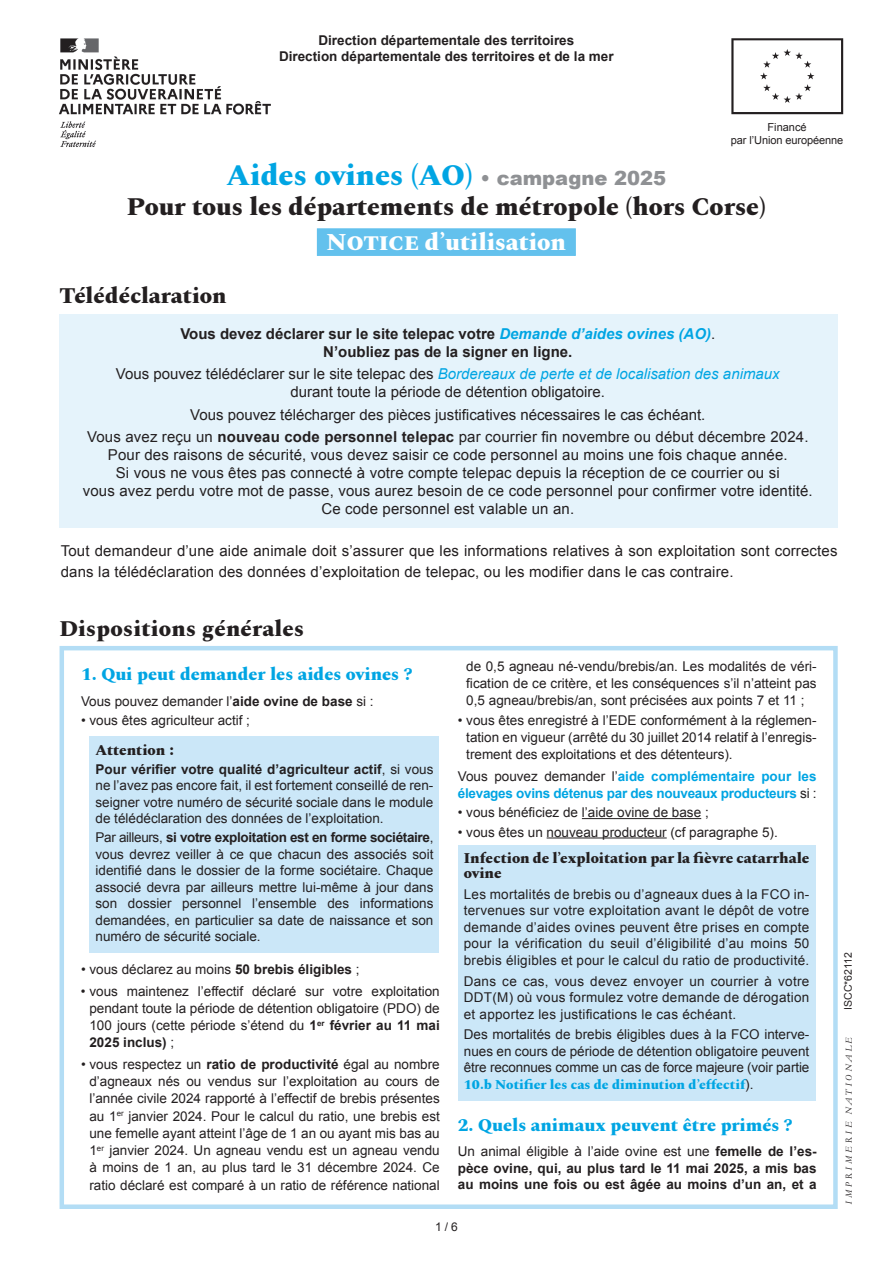
<style>
.page{position:relative;width:893px;height:1263px;background:#fff}
.page>*{position:absolute;margin:0;border:0;box-sizing:border-box;transform-origin:0 0}
.t1{font:800 30px "Spectral";color:#00a5e3}
.t2{font:800 25.5px "Spectral";color:#231f20}
.t3{font:800 24.3px "Spectral";color:#fff}
.t4{font:800 22.5px "Spectral";letter-spacing:.01em;color:#231f20}
.t5{font:800 18px "Spectral";color:#00a5e3}
.t6{font:15px/18px "Arial";letter-spacing:.01em;color:#231f20;text-align:center}
.t7{font:700 15px/18px "Arial";color:#231f20;text-align:center}
.t8{font:800 15px/15px "Spectral";color:#231f20}
.t9{font:13.5px/16.5px "Arial";color:#231f20;text-align:justify}
.t10{font:700 13.5px/16.5px "Arial";color:#231f20;text-align:justify}
.t11{font:700 13.5px/17.2px "Arial";letter-spacing:-.02em;color:#00a5e3}
.t12{font:800 13.5px "Spectral";color:#00a5e3}
.t13{font:12px "Arial";color:#231f20}
.t14{font:11.1px/13.5px "Arial";letter-spacing:-.01em;color:#231f20;text-align:center}
.t15{font:10.5px "Arial";color:#231f20}
.t16{font:9px "Ligne Graphique";color:#231f20}
.s1{font-family:"Arial";font-weight:900;font-size:19.5px;color:#8f9194}
.s2{font-style:italic;color:#00a5e3}
.s3{font-weight:400}
.s4{font-weight:700}
.s5{font-size:16.5px}
.s6{font-weight:400;color:#231f20}
.s7{font-family:"Arial";font-weight:400;color:#231f20}
</style>
<div class="page">
<img style="left:59px;top:38px;width:212px;height:109px">
<div style="left:60px;top:646px;width:778px;height:563px;border:4px solid #b3ddf5"></div>
<div style="left:60px;top:314px;width:778px;height:214px;background:#e5f3fb"></div>
<div style="left:90px;top:736px;width:349px;height:216px;background:#cbe7f8"></div>
<hr style="left:582px;top:818px;width:119px;height:1px;background:#231f20">
<hr style="left:547px;top:837px;width:120px;height:1px;background:#231f20">
<div style="left:458px;top:845px;width:357px;height:255px;background:#cbe7f8"></div>
<svg style="left:731px;top:38px;width:112px;height:76px"></svg>
<div style="left:317px;top:228px;width:259px;height:28px;background:#63c1ed;border:1px solid #63c1ed"></div>
<p class="t10" style="left:279px;top:32px;width:336px;text-align:center">Direction départementale des territoires<br>Direction départementale des territoires et de la mer</p>
<p class="t14" style="left:731px;top:120px;width:114px">Financé<br>par l’Union européenne</p>
<h1 class="t1" style="left:227px;top:153px;width:441px">Aides ovines (AO) <span class="s1">• campagne 2025</span></h1>
<h2 class="t2" style="left:127px;top:188px;width:641px">Pour tous les départements de métropole (hors Corse)</h2>
<h3 class="t3" style="left:327px;top:225px;width:241px">Notice d’utilisation</h3>
<h3 class="t4" style="left:60px;top:279px;width:169px">Télédéclaration</h3>
<p class="t7" style="left:180px;top:325px;width:536px">Vous devez déclarer sur le site telepac votre <span class="s2">Demande d’aides ovines (AO)</span><span class="s3">.<br></span>N’oubliez pas de la signer en ligne.</p>
<p class="t6" style="left:116px;top:365px;width:665px">Vous pouvez télédéclarer sur le site telepac des <span class="s2">Bordereaux de perte et de localisation des animaux </span>durant toute la période de détention obligatoire.</p>
<p class="t6" style="left:87px;top:403px;width:723px;line-height:22.2px">Vous pouvez télécharger des pièces justificatives nécessaires le cas échéant.<br>Vous avez reçu un <span class="s4">nouveau code personnel telepac</span> par courrier fin novembre ou début décembre 2024.</p>
<p class="t6" style="left:83px;top:446px;width:731px">Pour des raisons de sécurité, vous devez saisir ce code personnel au moins une fois chaque année.<br>Si vous ne vous êtes pas connecté à votre compte telepac depuis la réception de ce courrier ou si<br>vous avez perdu votre mot de passe, vous aurez besoin de ce code personnel pour confirmer votre identité.<br>Ce code personnel est valable un an.</p>
<p class="t6" style="left:61px;top:541px;width:778px;line-height:21px;text-align:left">Tout demandeur d’une aide animale doit s’assurer que les informations relatives à son exploitation sont correctes dans la télédéclaration des données d’exploitation de telepac, ou les modifier dans le cas contraire.</p>
<h3 class="t4" style="left:60px;top:612px;width:246px">Dispositions générales</h3>
<h3 class="t5" style="left:81px;top:661px;width:333px">1. Qui peut demander les aides ovines ?</h3>
<p class="t9" style="left:81px;top:693px;width:294px">Vous pouvez demander l’<span class="s4">aide ovine de base</span> si :</p>
<p class="t9" style="left:81px;top:712px;width:171px">• vous êtes agriculteur actif ;</p>
<p class="t8" style="left:96px;top:742px;width:80px">Attention <span class="s5">:</span></p>
<p class="t9" style="left:96px;top:761px;width:339px"><span class="s4">Pour vérifier votre qualité d’agriculteur actif</span>, si vous ne l’avez pas encore fait, il est fortement conseillé de ren&shy;seigner votre numéro de sécurité sociale dans le module de télédéclaration des données de l’exploitation.</p>
<p class="t9" style="left:96px;top:829px;width:339px">Par ailleurs, <span class="s4">si votre exploitation est en forme sociétaire</span>, vous devrez veiller à ce que chacun des associés soit identifié dans le dossier de la forme sociétaire. Chaque associé devra par ailleurs mettre lui-même à jour dans son dossier personnel l’ensemble des informations demandées, en particulier sa date de naissance et son numéro de sécurité sociale.</p>
<p class="t9" style="left:81px;top:961px;width:280px">• vous déclarez au moins <span class="s4">50 brebis éligibles</span> ;</p>
<p class="t9" style="left:89px;top:982px;width:352px;line-height:17.2px;text-indent:-8px">• vous maintenez l’effectif déclaré sur votre exploitation pendant toute la période de détention obligatoire (PDO) de 100 jours (cette période s’étend du <span class="s4">1</span><sup>er</sup> <span class="s4">février au 11 mai 2025 inclus)</span> ;</p>
<p class="t9" style="left:89px;top:1055px;width:352px;line-height:17.2px;text-indent:-8px">• vous respectez un <span class="s4">ratio de productivité</span> égal au nombre d’agneaux nés ou vendus sur l’exploitation au cours de l’année civile 2024 rapporté à l’effectif de brebis présentes au 1<sup>er</sup> janvier 2024. Pour le calcul du ratio, une brebis est une femelle ayant atteint l’âge de 1 an ou ayant mis bas au 1<sup>er</sup> janvier 2024. Un agneau vendu est un agneau vendu à moins de 1 an, au plus tard le 31 décembre 2024. Ce ratio déclaré est comparé à un ratio de référence national</p>
<p class="t9" style="left:466px;top:657px;width:352px;line-height:17.2px">de 0,5 agneau né-vendu/brebis/an. Les modalités de véri&shy;fication de ce critère, et les conséquences s’il n’atteint pas 0,5 agneau/brebis/an, sont précisées aux points 7 et 11 ;</p>
<p class="t9" style="left:466px;top:711px;width:352px;line-height:17.2px;text-indent:-8px">• vous êtes enregistré à l’EDE conformément à la réglemen&shy;tation en vigueur (arrêté du 30 juillet 2014 relatif à l’enregis&shy;trement des exploitations et des détenteurs).</p>
<p class="t11" style="left:458px;top:767px;width:360px"><span class="s6">Vous pouvez demander l’</span>aide complémentaire pour les élevages ovins détenus par des nouveaux producteurs <span class="s6">si :</span></p>
<p class="t9" style="left:458px;top:804px;width:252px">• vous bénéficiez de l’aide ovine de base ;</p>
<p class="t9" style="left:458px;top:824px;width:321px">• vous êtes un nouveau producteur (cf paragraphe 5).</p>
<p class="t8" style="left:464px;top:849px;width:347px">Infection de l’exploitation par la fièvre catarrhale ovine</p>
<p class="t9" style="left:464px;top:886px;width:347px">Les mortalités de brebis ou d’agneaux dues à la FCO in&shy;tervenues sur votre exploitation avant le dépôt de votre demande d’aides ovines peuvent être prises en compte pour la vérification du seuil d’éligibilité d’au moins 50 brebis éligibles et pour le calcul du ratio de productivité.</p>
<p class="t9" style="left:464px;top:973px;width:347px">Dans ce cas, vous devez envoyer un courrier à votre DDT(M) où vous formulez votre demande de dérogation et apportez les justifications le cas échéant.</p>
<p class="t9" style="left:464px;top:1026px;width:347px">Des mortalités de brebis éligibles dues à la FCO interve&shy;nues en cours de période de détention obligatoire peuvent être reconnues comme un cas de force majeure (voir partie</p>
<p class="t12" style="left:464px;top:1074px;width:291px">10.b Notifier les cas de diminution d’effectif<span class="s7">).</span></p>
<h3 class="t5" style="left:458px;top:1112px;width:336px">2. Quels animaux peuvent être primés ?</h3>
<p class="t10" style="left:458px;top:1143px;width:360px"><span class="s3">Un animal éligible à l’aide ovine est une</span> femelle de l’es&shy;pèce ovine, qui, au plus tard le 11 mai 2025, a mis bas au moins une fois ou est âgée au moins d’un an, et a</p>
<p class="t13" style="left:435px;top:1219px;width:24px">1 / 6</p>
<p class="t15" style="left:841px;top:1010px;width:59px;rotate:-90deg">ISCC*62112</p>
<p class="t16" style="left:844px;top:1205px;width:171px;rotate:-90deg">IMPRIMERIE NATIONALE</p>
</div>
